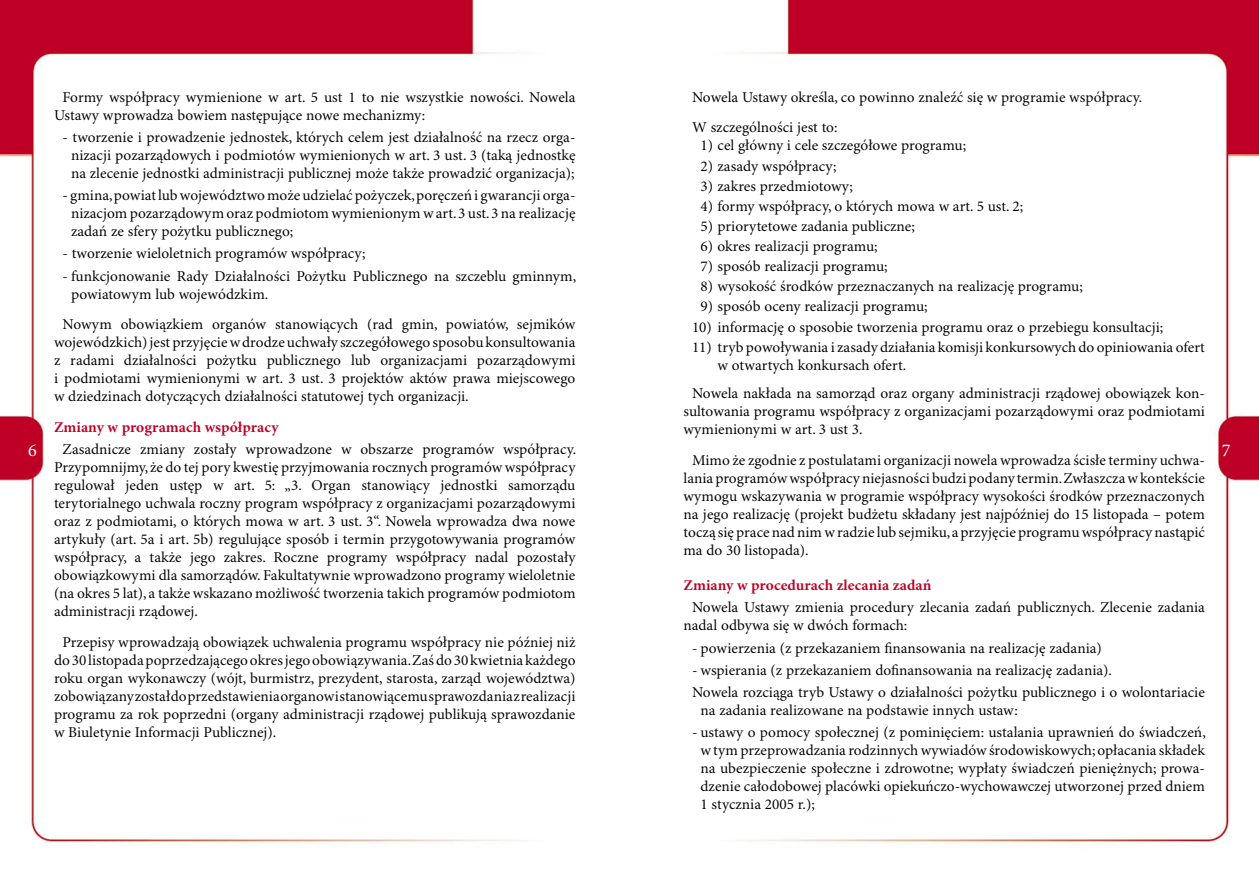
<style>
.page{position:relative;width:1259px;height:893px;background:#fff}
.page>*{position:absolute;margin:0;border:0;box-sizing:border-box;transform-origin:0 0}
.t1{font:18px "Minion Pro";color:#fff}
.TRESC{font:15px/18px "Minion Pro";color:#000;text-align:justify}
.Styl_akapitu_3{font:15px/18px "Minion Pro";color:#000}
.TRESC-2{font:700 15px "Minion Pro";color:#be0027}
</style>
<div class="page">
<img style="left:0;top:0;width:1259px;height:844px">
<p class="TRESC" style="left:692px;top:88px;width:452px">Nowela Ustawy określa, co powinno znaleźć się w programie współpracy.</p>
<p class="TRESC" style="left:692px;top:119px;width:147px">W szczególności jest to:</p>
<p class="Styl_akapitu_3" style="left:700px;top:137px;width:267px">1) cel główny i cele szczegółowe programu;</p>
<p class="Styl_akapitu_3" style="left:700px;top:157px;width:137px">2) zasady współpracy;</p>
<p class="Styl_akapitu_3" style="left:700px;top:177px;width:154px">3) zakres przedmiotowy;</p>
<p class="Styl_akapitu_3" style="left:700px;top:197px;width:324px">4) formy współpracy, o których mowa w art. 5 ust. 2;</p>
<p class="Styl_akapitu_3" style="left:700px;top:217px;width:216px">5) priorytetowe zadania publiczne;</p>
<p class="Styl_akapitu_3" style="left:700px;top:238px;width:179px">6) okres realizacji programu;</p>
<p class="Styl_akapitu_3" style="left:700px;top:258px;width:189px">7) sposób realizacji programu;</p>
<p class="Styl_akapitu_3" style="left:700px;top:278px;width:384px">8) wysokość środków przeznaczanych na realizację programu;</p>
<p class="Styl_akapitu_3" style="left:700px;top:298px;width:229px">9) sposób oceny realizacji programu;</p>
<p class="Styl_akapitu_3" style="left:692px;top:318px;width:473px">10) informację o sposobie tworzenia programu oraz o przebiegu konsultacji;</p>
<p class="Styl_akapitu_3" style="left:717px;top:338px;width:489px;text-indent:-26px">11) tryb powoływania i zasady działania komisji konkursowych do opiniowania ofert w otwartych konkursach ofert.</p>
<p class="TRESC" style="left:683px;top:385px;width:523px;text-indent:9px">Nowela nakłada na samorząd oraz organy administracji rządowej obowiązek kon&shy;sultowania programu współpracy z organizacjami pozarządowymi oraz podmiotami wymienionymi w art. 3 ust 3.</p>
<p class="TRESC" style="left:683px;top:452px;width:523px;text-indent:9px">Mimo że zgodnie z postulatami organizacji nowela wprowadza ścisłe terminy uchwa&shy;lania programów współpracy niejasności budzi podany termin. Zwłaszcza w kontekście wymogu wskazywania w programie współpracy wysokości środków przeznaczonych na jego realizację (projekt budżetu składany jest najpóźniej do 15 listopada – potem toczą się prace nad nim w radzie lub sejmiku, a przyjęcie programu współpracy nastąpić ma do 30 listopada).</p>
<p class="TRESC-2" style="left:683px;top:576px;width:249px">Zmiany w procedurach zlecania zadań</p>
<p class="Styl_akapitu_3" style="left:683px;top:599px;width:523px;text-indent:9px">Nowela Ustawy zmienia procedury zlecania zadań publicznych. Zlecenie zadania nadal odbywa się w dwóch formach:</p>
<p class="Styl_akapitu_3" style="left:692px;top:639px;width:411px">- powierzenia (z przekazaniem finansowania na realizację zadania)</p>
<p class="Styl_akapitu_3" style="left:692px;top:661px;width:421px">- wspierania (z przekazaniem dofinansowania na realizację zadania).</p>
<p class="Styl_akapitu_3" style="left:700px;top:684px;width:506px;text-indent:-9px">Nowela rozciąga tryb Ustawy o działalności pożytku publicznego i o wolontariacie na zadania realizowane na podstawie innych ustaw:</p>
<p class="Styl_akapitu_3" style="left:700px;top:724px;width:507px;text-align:justify;text-indent:-9px">- ustawy o pomocy społecznej (z pominięciem: ustalania uprawnień do świadczeń, w tym przeprowadzania rodzinnych wywiadów środowiskowych; opłacania składek na ubezpieczenie społeczne i zdrowotne; wypłaty świadczeń pieniężnych; prowa&shy;dzenie całodobowej placówki opiekuńczo-wychowawczej utworzonej przed dniem 1 stycznia 2005 r.);</p>
<p class="TRESC" style="left:54px;top:88px;width:523px;text-indent:9px">Formy współpracy wymienione w art. 5 ust 1 to nie wszystkie nowości. Nowela<br>Ustawy wprowadza bowiem następujące nowe mechanizmy:</p>
<p class="Styl_akapitu_3" style="left:63px;top:128px;width:514px;text-align:center">- tworzenie i prowadzenie jednostek, których celem jest działalność na rzecz orga&shy;nizacji pozarządowych i podmiotów wymienionych w art. 3 ust. 3 (taką jednostkę na zlecenie jednostki administracji publicznej może także prowadzić organizacja);</p>
<p class="Styl_akapitu_3" style="left:71px;top:187px;width:506px;text-align:justify;text-indent:-9px">- gmina, powiat lub województwo może udzielać pożyczek, poręczeń i gwarancji orga&shy;nizacjom pozarządowym oraz podmiotom wymienionym w art. 3 ust. 3 na realizację zadań ze sfery pożytku publicznego;</p>
<p class="Styl_akapitu_3" style="left:63px;top:245px;width:304px">- tworzenie wieloletnich programów współpracy;</p>
<p class="Styl_akapitu_3" style="left:71px;top:267px;width:507px;text-indent:-9px">- funkcjonowanie Rady Działalności Pożytku Publicznego na szczeblu gminnym, powiatowym lub wojewódzkim.</p>
<p class="TRESC" style="left:54px;top:316px;width:523px;text-indent:9px">Nowym obowiązkiem organów stanowiących (rad gmin, powiatów, sejmików wojewódzkich) jest przyjęcie w drodze uchwały szczegółowego sposobu konsultowania z radami działalności pożytku publicznego lub organizacjami pozarządowymi i podmiotami wymienionymi w art. 3 ust. 3 projektów aktów prawa miejscowego w dziedzinach dotyczących działalności statutowej tych organizacji.</p>
<p class="TRESC-2" style="left:54px;top:418px;width:226px">Zmiany w programach współpracy</p>
<p class="TRESC" style="left:54px;top:441px;width:524px;text-indent:9px">Zasadnicze zmiany zostały wprowadzone w obszarze programów współpracy.<br>Przypomnijmy, że do tej pory kwestię przyjmowania rocznych programów współpracy regulował jeden ustęp w art. 5: „3. Organ stanowiący jednostki samorządu terytorialnego uchwala roczny program współpracy z organizacjami pozarządowymi oraz z podmiotami, o których mowa w art. 3 ust. 3“. Nowela wprowadza dwa nowe artykuły (art. 5a i art. 5b) regulujące sposób i termin przygotowywania programów współpracy, a także jego zakres. Roczne programy współpracy nadal pozostały obowiązkowymi dla samorządów. Fakultatywnie wprowadzono programy wieloletnie (na okres 5 lat), a także wskazano możliwość tworzenia takich programów podmiotom administracji rządowej.</p>
<p class="TRESC" style="left:54px;top:634px;width:523px;text-indent:9px">Przepisy wprowadzają obowiązek uchwalenia programu współpracy nie później niż do 30 listopada poprzedzającego okres jego obowiązywania. Zaś do 30 kwietnia każdego roku organ wykonawczy (wójt, burmistrz, prezydent, starosta, zarząd województwa) zobowiązany został do przedstawienia organowi stanowiącemu sprawozdania z realizacji programu za rok poprzedni (organy administracji rządowej publikują sprawozdanie w Biuletynie Informacji Publicznej).</p>
<p class="t1" style="left:28px;top:439px;width:10px">6</p>
<p class="t1" style="left:1221px;top:439px;width:10px">7</p>
</div>
